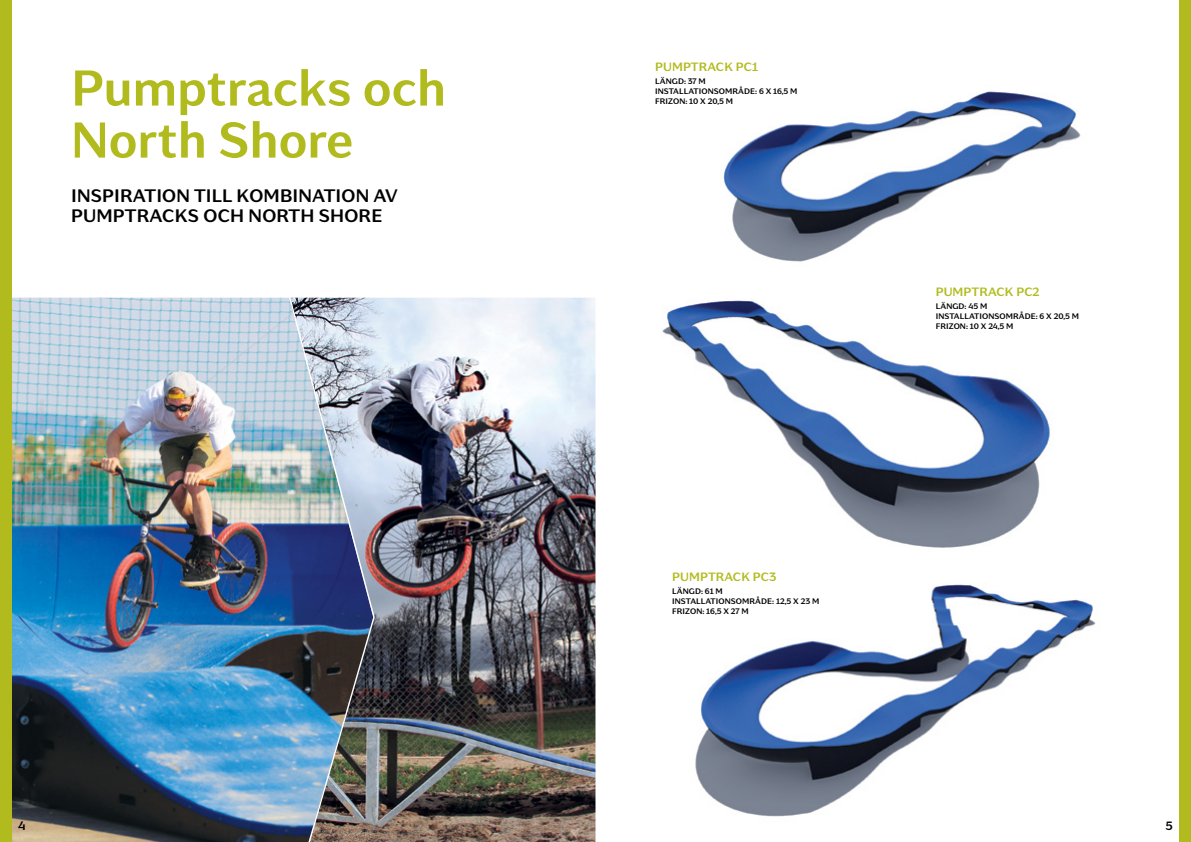
<style>
.page{position:relative;width:1191px;height:842px;background:#fff}
.page>*{position:absolute;margin:0;border:0;box-sizing:border-box;transform-origin:0 0}
.t1{font:700 50px/52px "Kontrapunkt Miki";color:#b2bb1e}
.t2{font:700 18px "Kontrapunkt Miki";letter-spacing:.01em;color:#000}
.t3{font:700 12px "Kontrapunkt Miki";letter-spacing:.01em;color:#b2bb1e}
.t4{font:700 12px "Kontrapunkt Miki";color:#000}
.t5{font:700 8px/10px "Kontrapunkt Miki";letter-spacing:.01em;color:#000}
</style>
<div class="page">
<img style="left:11px;top:298px;width:277px;height:544px">
<img style="left:375px;top:298px;width:220px;height:544px">
<img style="left:695px;top:584px;width:401px;height:233px">
<img style="left:662px;top:300px;width:389px;height:248px">
<img style="left:723px;top:91px;width:358px;height:171px">
<div style="left:1179px;top:0;width:12px;height:842px;background:#b2bb1e"></div>
<div style="left:0;top:0;width:11px;height:842px;background:#b2bb1e"></div>
<img style="left:288px;top:297px;width:87px;height:545px">
<h1 class="t1" style="left:71px;top:62px;width:376px">PUMPTRACKS OCH<br>NORTH SHORE</h1>
<h2 class="t2" style="left:71px;top:184px;width:17px">INSPI</h2>
<h2 class="t2" style="left:120px;top:184px;width:156px">RATION TI LL KOMBIN</h2>
<h2 class="t2" style="left:312px;top:184px;width:87px">ATI ON AV</h2>
<h2 class="t2" style="left:71px;top:204px;width:40px">PUMPT</h2>
<h2 class="t2" style="left:137px;top:204px;width:245px">RACKS OCH NORTH SHORE</h2>
<h3 class="t3" style="left:655px;top:60px;width:53px">PUMPTRACK</h3>
<h3 class="t3" style="left:736px;top:60px;width:24px">PC1</h3>
<p class="t5" style="left:655px;top:76px;width:51px">LÄNGD: 37 M<br>INSTALLA</p>
<p class="t5" style="left:655px;top:86px;width:142px;text-indent:38px">TIONSOMRÅDE: 6 X 16,5 M<br>FRIZON: 10 X 20,5 M</p>
<h3 class="t3" style="left:672px;top:569px;width:53px">PUMPTRACK</h3>
<h3 class="t3" style="left:753px;top:569px;width:25px">PC3</h3>
<p class="t5" style="left:672px;top:586px;width:51px">LÄNGD: 61 M<br>INSTALLA</p>
<p class="t5" style="left:672px;top:596px;width:147px;text-indent:38px">TIONSOMRÅDE: 12,5 X 23 M<br>FRIZON: 16,5 X 27 M</p>
<h3 class="t3" style="left:935px;top:284px;width:53px">PUMPTRACK</h3>
<h3 class="t3" style="left:1016px;top:284px;width:25px">PC2</h3>
<p class="t5" style="left:935px;top:301px;width:52px">LÄNGD: 45 M<br>INSTALLA</p>
<p class="t5" style="left:935px;top:311px;width:143px;text-indent:38px">TIONSOMRÅDE: 6 X 20,5 M<br>FRIZON: 10 X 24,5 M</p>
<h3 class="t4" style="left:18px;top:818px;width:9px">4</h3>
<h3 class="t4" style="left:1165px;top:818px;width:9px">5</h3>
</div>
